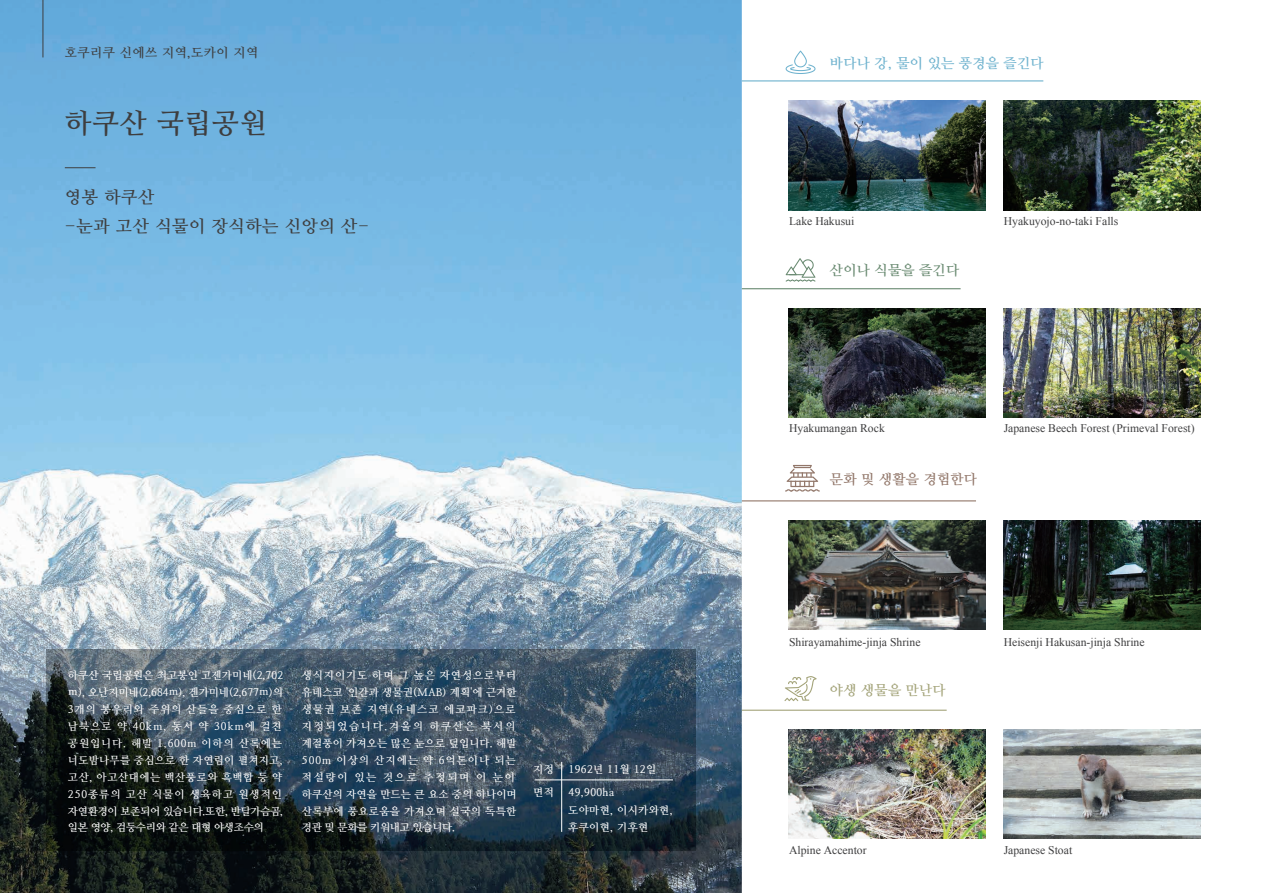
<style>
.page{position:relative;width:1263px;height:893px;background:#fff}
.page>*{position:absolute;margin:0;border:0;box-sizing:border-box;transform-origin:0 0}
.t1{font:700 27.9px "Nanum Myeongjo";letter-spacing:.04em;color:#3e3e3f}
.t2{font:700 16.95px/29px "Nanum Myeongjo";letter-spacing:.04em;color:#3e3e3f}
.t3{font:700 13.8px "Nanum Myeongjo";letter-spacing:.02em;color:#6eb2ce}
.t4{font:700 13.8px "Nanum Myeongjo";letter-spacing:.02em;color:#92776a}
.t5{font:700 13.8px "Nanum Myeongjo";letter-spacing:.02em;color:#698a71}
.t6{font:700 13.8px "Nanum Myeongjo";letter-spacing:.02em;color:#a4a47a}
.t7{font:700 12.75px "Nanum Myeongjo";letter-spacing:.04em;color:#3e3e3f}
.t8{font:11.7px "Times New Roman";color:#3e3e3f}
.t9{font:700 10.65px/17px "Nanum Myeongjo";letter-spacing:.04em;color:#fff}
.t10{font:700 10.65px/17px "Nanum Myeongjo";letter-spacing:.065em;color:#fff}
</style>
<div class="page">
<img style="left:0;top:0;width:742px;height:893px">
<hr style="left:43px;top:0;width:1px;height:57px;background:#3e3e3f">
<hr style="left:65px;top:167px;width:31px;height:1px;background:#3e3e3f">
<img style="left:47px;top:650px;width:648px;height:200px">
<hr style="left:535px;top:779px;width:138px;height:1px;background:#fff">
<hr style="left:561px;top:762px;width:1px;height:70px;background:#fff">
<img style="left:789px;top:101px;width:196px;height:109px">
<img style="left:1004px;top:101px;width:196px;height:109px">
<img style="left:789px;top:308px;width:196px;height:109px">
<img style="left:1004px;top:308px;width:196px;height:109px">
<img style="left:789px;top:520px;width:196px;height:109px">
<img style="left:1004px;top:520px;width:196px;height:109px">
<img style="left:789px;top:729px;width:196px;height:109px">
<img style="left:1004px;top:729px;width:196px;height:109px">
<svg style="left:786px;top:258px;width:29px;height:24px"></svg>
<svg style="left:784px;top:676px;width:33px;height:25px"></svg>
<hr style="left:742px;top:80px;width:301px;height:1px;background:#6eb2ce">
<hr style="left:742px;top:288px;width:218px;height:1px;background:#698a71">
<hr style="left:742px;top:500px;width:234px;height:1px;background:#92776a">
<hr style="left:742px;top:710px;width:205px;height:1px;background:#a4a47a">
<svg style="left:786px;top:51px;width:29px;height:23px"></svg>
<svg style="left:785px;top:465px;width:35px;height:27px"></svg>
<p class="t7" style="left:65px;top:45px;width:195px">호쿠리쿠 신에쓰 지역,도카이 지역</p>
<h1 class="t1" style="left:65px;top:106px;width:203px">하쿠산 국립공원</h1>
<h2 class="t2" style="left:65px;top:182px;width:305px">영봉 하쿠산<br>-눈과 고산 식물이 장식하는 신앙의 산-</h2>
<p class="t9" style="left:68px;top:667px;width:217px">하쿠산 국립공원은 최고봉인 고젠가미네(2,702ｍ), 오난지미네(2,684ｍ), 겐가미네(2,677ｍ)의<br>3개의 봉우리와 주위의 산들을 중심으로 한 남북으로 약 40km, 동서 약 30km에 걸친 공원입니다. 해발 1,600m 이하의 산록에는 너도밤나무를 중심으로 한 자연림이 펼쳐지고, 고산, 아고산대에는 백산풍로와 흑백합 등 약<br>250종류의 고산 식물이 생육하고 원생적인 자연환경이 보존되어 있습니다.또한, 반달가슴곰, 일본 영양, 검둥수리와 같은 대형 야생조수의</p>
<p class="t10" style="left:302px;top:667px;width:216px">생식지이기도 하며 그 높은 자연성으로부터 유네스코 '인간과 생물권(MAB) 계획'에 근거한 생물권 보존 지역(유네스코 에코파크)으로 지정되었습니다.겨울의 하쿠산은 북서의 계절풍이 가져오는 많은 눈으로 덮입니다. 해발<br>500m 이상의 산지에는 약 6억톤이나 되는 적설량이 있는 것으로 추정되며 이 눈이 하쿠산의 자연을 만드는 큰 요소 중의 하나이며 산록부에 풍요로움을 가져오며 설국의 독특한 경관 및 문화를 키워내고 있습니다.</p>
<p class="t9" style="left:533px;top:761px;width:22px">지정</p>
<p class="t9" style="left:569px;top:761px;width:89px">1962년 11월 12일</p>
<p class="t9" style="left:533px;top:784px;width:22px">면적</p>
<p class="t9" style="left:568px;top:784px;width:106px;line-height:17.4px">49,900ha<br>도야마현, 이시카와현, 후쿠이현, 기후현</p>
<p class="t3" style="left:830px;top:55px;width:215px">바다나 강, 물이 있는 풍경을 즐긴다</p>
<p class="t8" style="left:789px;top:214px;width:67px">Lake Hakusui</p>
<p class="t8" style="left:1004px;top:214px;width:116px">Hyakuyojo-no-taki Falls</p>
<p class="t5" style="left:830px;top:262px;width:131px">산이나 식물을 즐긴다</p>
<p class="t8" style="left:789px;top:421px;width:97px">Hyakumangan Rock</p>
<p class="t8" style="left:1004px;top:421px;width:192px">Japanese Beech Forest (Primeval Forest)</p>
<p class="t4" style="left:830px;top:471px;width:149px">문화 및 생활을 경험한다</p>
<p class="t8" style="left:789px;top:634px;width:133px">Shirayamahime-jinja Shrine</p>
<p class="t8" style="left:1004px;top:634px;width:142px">Heisenji Hakusan-jinja Shrine</p>
<p class="t6" style="left:830px;top:682px;width:117px">야생 생물을 만난다</p>
<p class="t8" style="left:789px;top:842px;width:79px">Alpine Accentor</p>
<p class="t8" style="left:1004px;top:842px;width:70px">Japanese Stoat</p>
</div>
